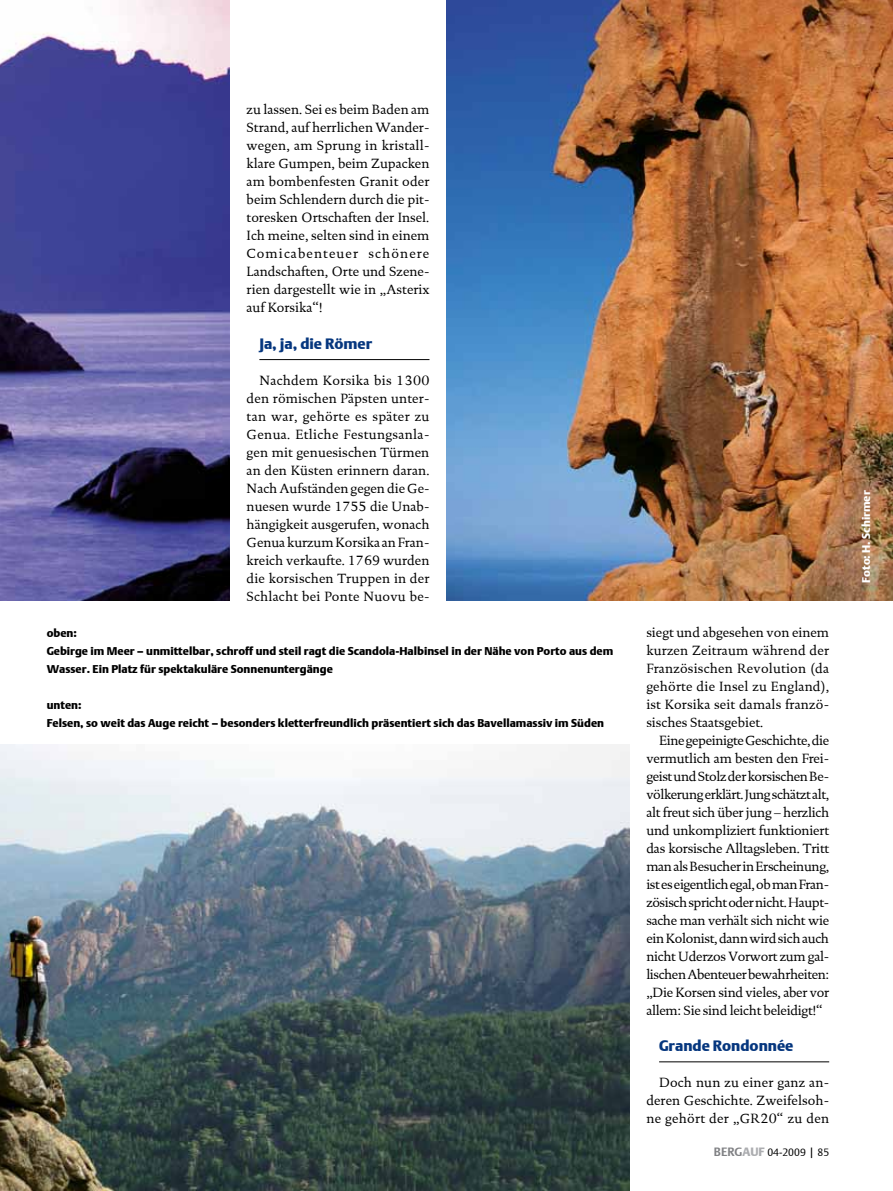
<style>
.page{position:relative;width:893px;height:1191px;background:#fff}
.page>*{position:absolute;margin:0;border:0;box-sizing:border-box;transform-origin:0 0}
.t1{font:900 15px "DTL Argo T";color:#05367e}
.t2{font:13.5px/18px "DTL Documenta T";letter-spacing:.005em;color:#000;text-align:justify}
.t3{font:900 11.25px/18px "DTL Argo T";color:#000}
.t4{font:900 11.25px "DTL Argo T";color:#fff}
.t5{font:300 10.5px "DTL Argo T";color:#000}
.s1{font-weight:700;font-size:12px;color:#808184}
.s2{font-weight:900;font-size:12px;color:#acadb0}
.s3{font-size:12px}
</style>
<div class="page">
<hr style="left:259px;top:359px;width:170px;height:1px;background:#000">
<hr style="left:659px;top:1061px;width:170px;height:1px;background:#000">
<img style="left:0;top:0;width:230px;height:600px">
<img style="left:0;top:744px;width:629px;height:447px">
<img style="left:446px;top:0;width:447px;height:600px">
<p class="t2" style="left:247px;top:101px;width:184px">zu lassen. Sei es beim Baden am Strand, auf herrlichen Wander&shy;wegen, am Sprung in kristall&shy;klare Gumpen, beim Zupacken am bombenfesten Granit oder beim Schlendern durch die pit&shy;toresken Ortschaften der Insel.<br>Ich meine, selten sind in einem Comicabenteuer schönere Landschaften, Orte und Szene&shy;rien dargestellt wie in „Asterix auf Korsika“!</p>
<p class="t1" style="left:259px;top:334px;width:114px">Ja, ja, die Römer</p>
<p class="t2" style="left:247px;top:371px;width:184px;text-indent:13px">Nachdem Korsika bis 1300 den römischen Päpsten unter&shy;tan war, gehörte es später zu Genua. Etliche Festungsanla&shy;gen mit genuesischen Türmen an den Küsten erinnern daran.<br>Nach Aufständen gegen die Ge&shy;nuesen wurde 1755 die Unab&shy;hängigkeit ausgerufen, wonach Genua kurzum Korsika an Fran&shy;kreich verkaufte. 1769 wurden die korsischen Truppen in der Schlacht bei Ponte Nuovu be-</p>
<p class="t3" style="left:47px;top:623px;width:568px">oben:<br>Gebirge im Meer – unmittelbar, schroff und steil ragt die Scandola-Halbinsel in der Nähe von Porto aus dem<br>Wasser. Ein Platz für spektakuläre Sonnenuntergänge</p>
<p class="t3" style="left:47px;top:695px;width:559px">unten:<br>Felsen, so weit das Auge reicht – besonders kletterfreundlich präsentiert sich das Bavellamassiv im Süden</p>
<p class="t2" style="left:646px;top:623px;width:184px">siegt und abgesehen von einem kurzen Zeitraum während der Französischen Revolution (da gehörte die Insel zu England), ist Korsika seit damals franzö&shy;sisches Staatsgebiet.</p>
<p class="t2" style="left:646px;top:731px;width:184px;text-indent:13px">Eine gepeinigte Geschichte, die vermutlich am besten den Frei&shy;geist und Stolz der korsischen Be&shy;völkerung erklärt. Jung schätzt alt, alt freut sich über jung – herzlich und unkompliziert funktioniert das korsische Alltagsleben. Tritt man als Besucher in Erscheinung, ist es eigentlich egal, ob man Fran&shy;zösisch spricht oder nicht. Haupt&shy;sache man verhält sich nicht wie ein Kolonist, dann wird sich auch nicht Uderzos Vorwort zum gal&shy;lischen Abenteuer bewahrheiten: „Die Korsen sind vieles, aber vor allem: Sie sind leicht beleidigt!“</p>
<p class="t1" style="left:659px;top:1036px;width:136px">Grande Rondonnée</p>
<p class="t2" style="left:646px;top:1073px;width:184px;text-indent:13px">Doch nun zu einer ganz an&shy;deren Geschichte. Zweifelsoh&shy;ne gehört der „GR20“ zu den</p>
<p class="t5" style="left:714px;top:1146px;width:117px"><span class="s1">BERG</span><span class="s2">AUF</span> 04-2009 <span class="s3">|</span> 85</p>
<p class="t4" style="left:859px;top:582px;width:93px;rotate:-90deg">Foto: H. Schirmer</p>
</div>
